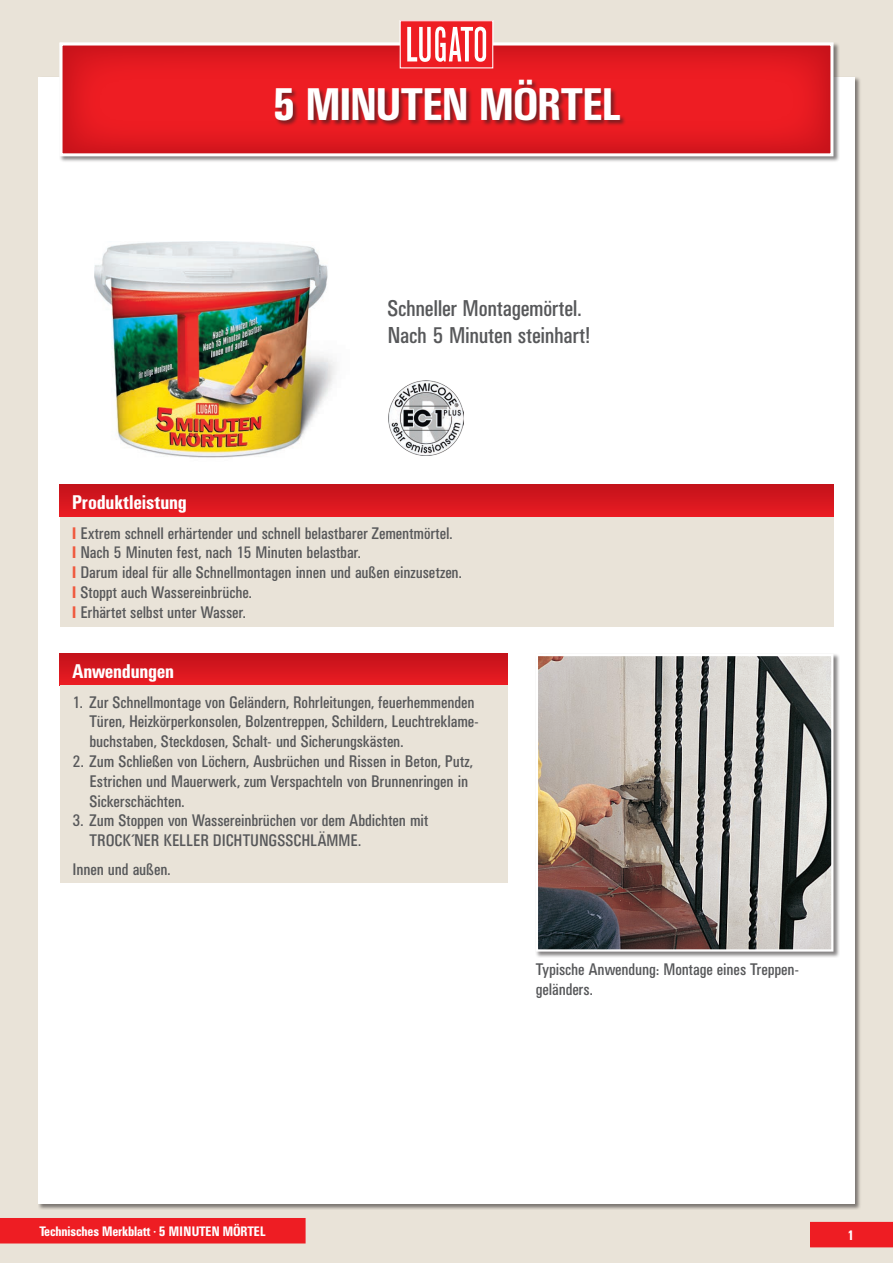
<style>
.page{position:relative;width:893px;height:1263px;background:#e9e3d8}
.page>*{position:absolute;margin:0;border:0;box-sizing:border-box;transform-origin:0 0}
.t1{font:500 condensed 45px "UN11";color:#fff}
.t2{font:condensed 22.5px/27px "UN11";letter-spacing:-.005em;color:#57585a}
.t3{font:500 condensed 19.5px "UN11";color:#fff}
.t4{font:condensed 16.5px/19.8px "UN11";color:#57585a}
.t5{font:500 condensed 13.5px "UN11";color:#fff}
.s1{font-weight:500;color:#f0593e}
</style>
<div class="page">
<div style="left:38px;top:77px;width:817px;height:1126px;background:#fff"></div>
<div style="left:810px;top:1222px;width:83px;height:25px;background:#ee1d23"></div>
<div style="left:0;top:1218px;width:306px;height:25px;background:#ee1d23"></div>
<div style="left:535px;top:653px;width:305px;height:305px;background:#231f20;opacity:.55"></div>
<img style="left:539px;top:657px;width:291px;height:291px">
<div style="left:536px;top:654px;width:297px;height:297px;border:2px solid #fff"></div>
<div style="left:60px;top:485px;width:773px;height:32px;background:linear-gradient(to bottom,#c3121a,#e91c22)"></div>
<div style="left:60px;top:517px;width:773px;height:109px;background:#e9e3d8"></div>
<div style="left:60px;top:654px;width:447px;height:32px;background:linear-gradient(to bottom,#c3121b,#eb1c23)"></div>
<div style="left:60px;top:686px;width:447px;height:197px;background:#e9e3d8"></div>
<div style="left:59px;top:42px;width:781px;height:121px;background:#231f20;opacity:.55"></div>
<svg style="left:60px;top:43px;width:773px;height:113px;background:#e4292f"></svg>
<div style="left:275px;top:79px;width:352px;height:48px;background:#231f20;opacity:.55"></div>
<div style="left:400px;top:21px;width:93px;height:47px;background:#ee1d23"></div>
<div style="left:400px;top:20px;width:93px;height:48px;border:1px solid #fff"></div>
<svg style="left:407px;top:27px;width:79px;height:35px"></svg>
<img style="left:95px;top:241px;width:241px;height:217px">
<img style="left:388px;top:380px;width:76px;height:76px">
<h1 class="t1" style="left:246px;top:79px;width:403px">BUNTER FUGENMÖRTEL</h1>
<h1 class="t1" style="left:273px;top:79px;width:349px">5 MINUTEN MÖRTEL</h1>
<h2 class="t2" style="left:387px;top:294px;width:204px">Schneller Montagemörtel.<br>Nach 5 Minuten steinhart!</h2>
<p class="t3" style="left:72px;top:491px;width:116px">Produktleistung</p>
<p class="t4" style="left:72px;top:523px;width:391px"><span class="s1">I</span> Extrem schnell erhärtender und schnell belastbarer Zementmörtel.<br><span class="s1">I</span> Nach 5 Minuten fest, nach 15 Minuten belastbar.<br><span class="s1">I</span> Darum ideal für alle Schnellmontagen innen und außen einzusetzen.<br><span class="s1">I</span> Stoppt auch Wassereinbrüche.<br><span class="s1">I</span> Erhärtet selbst unter Wasser.</p>
<p class="t3" style="left:73px;top:660px;width:103px">Anwendungen</p>
<p class="t4" style="left:90px;top:692px;width:391px;text-indent:-17px">1. Zur Schnellmontage von Geländern, Rohrleitungen, feuerhemmenden<br>Türen, Heizkörperkonsolen, Bolzentreppen, Schildern, Leuchtreklame&shy;buchstaben, Steckdosen, Schalt- und Sicherungskästen.</p>
<p class="t4" style="left:90px;top:751px;width:385px;text-indent:-17px">2. Zum Schließen von Löchern, Ausbrüchen und Rissen in Beton, Putz,<br>Estrichen und Mauerwerk, zum Verspachteln von Brunnenringen in<br>Sickerschächten.</p>
<p class="t4" style="left:90px;top:811px;width:340px;text-indent:-17px">3. Zum Stoppen von Wassereinbrüchen vor dem Abdichten mit<br>TROCK ´NER KELLER DICHTUNGSSCHLÄMME.</p>
<p class="t4" style="left:73px;top:859px;width:99px">Innen und außen.</p>
<p class="t4" style="left:536px;top:959px;width:265px">Typische Anwendung: Montage eines Treppen&shy;geländers.</p>
<p class="t5" style="left:39px;top:1224px;width:228px">Technisches Merkblatt <sup>•</sup> 5 MINUTEN MÖRTEL</p>
<p class="t5" style="left:847px;top:1227px;width:8px">1</p>
</div>
